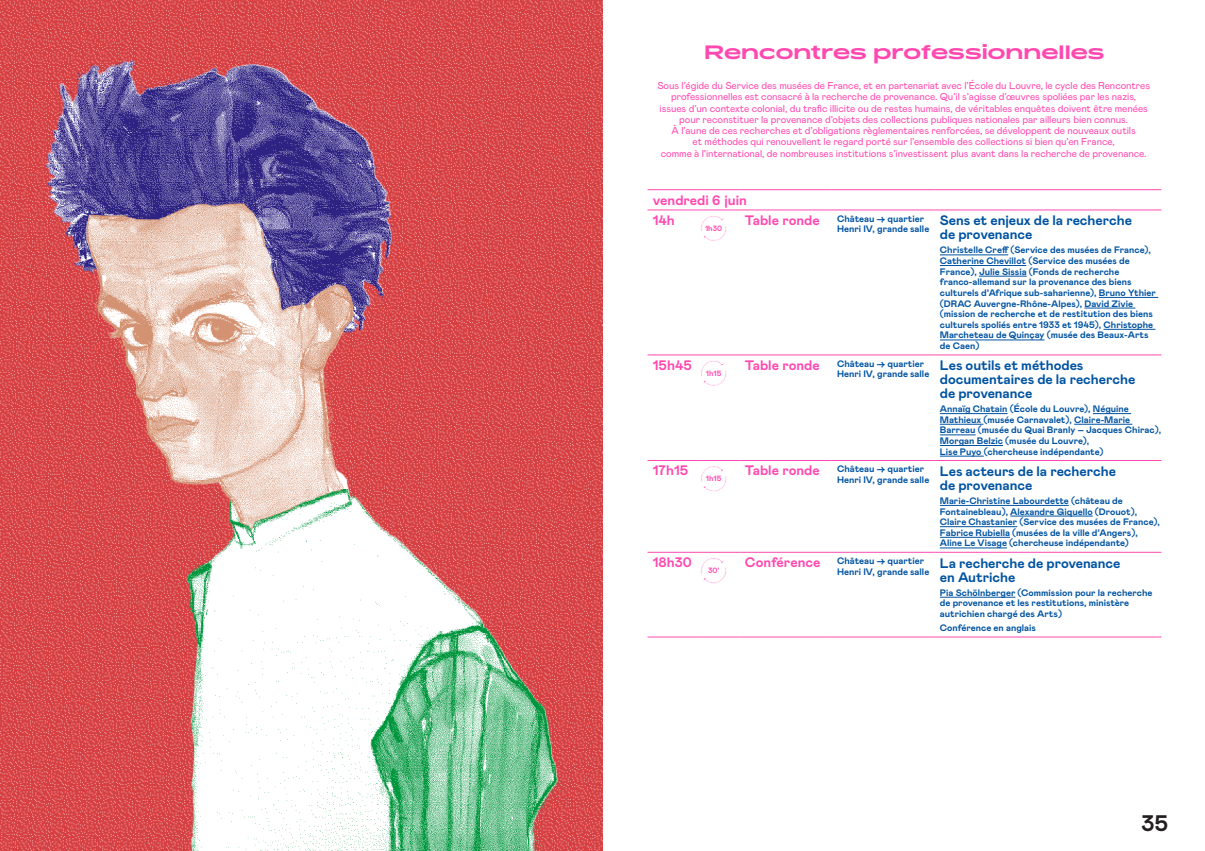
<style>
.page{position:relative;width:1205px;height:851px;background:#fff}
.page>*{position:absolute;margin:0;border:0;box-sizing:border-box;transform-origin:0 0}
.t1{font:700 22.5px "Mabry Pro";color:#231f20}
.GRAND_TITRE_pano_15_pt{font:700 18.75px "Pano";color:#ff49b0}
.titre_événement_en_bleu{font:700 13.75px/13.8px "Mabry Pro";letter-spacing:-.005em;color:#0053a2}
.Typologie_événement{font:700 13.75px "Mabry Pro";color:#ff49b0}
.horaires{font:700 13.75px "Mabry Pro";color:#ff49b0}
.petite_intro{font:10px/11.2px "Mabry Pro";letter-spacing:-.005em;color:#ff49b0;text-align:center}
.intervenants_sans_alinea{font:700 9.38px/10.6px "Mabry Pro";color:#0053a2}
.lieu_événement{font:700 9.38px/10.6px "Mabry Pro";color:#0053a2}
.agenda___titres_1_Txt_1_Visu{font:700 7.62px "Mabry Pro";color:#ff49b0}
</style>
<div class="page">
<img style="left:0;top:0;width:602px;height:850px">
<img style="left:460px;top:380px;width:143px;height:109px">
<img style="left:7px;top:59px;width:596px;height:321px">
<img style="left:7px;top:489px;width:596px;height:361px">
<img style="left:7px;top:171px;width:453px;height:373px">
<hr style="left:647px;top:354px;width:50px;height:1px;background:#ff49b0">
<hr style="left:697px;top:354px;width:42px;height:1px;background:#ff49b0">
<hr style="left:739px;top:354px;width:93px;height:1px;background:#ff49b0">
<hr style="left:647px;top:460px;width:50px;height:1px;background:#ff49b0">
<hr style="left:697px;top:460px;width:42px;height:1px;background:#ff49b0">
<hr style="left:739px;top:460px;width:93px;height:1px;background:#ff49b0">
<hr style="left:647px;top:552px;width:50px;height:1px;background:#ff49b0">
<hr style="left:697px;top:552px;width:42px;height:1px;background:#ff49b0">
<hr style="left:739px;top:552px;width:93px;height:1px;background:#ff49b0">
<hr style="left:647px;top:636px;width:50px;height:1px;background:#ff49b0">
<hr style="left:697px;top:636px;width:42px;height:1px;background:#ff49b0">
<hr style="left:739px;top:636px;width:93px;height:1px;background:#ff49b0">
<hr style="left:832px;top:354px;width:102px;height:1px;background:#ff49b0">
<hr style="left:934px;top:354px;width:227px;height:1px;background:#ff49b0">
<hr style="left:832px;top:460px;width:102px;height:1px;background:#ff49b0">
<hr style="left:934px;top:460px;width:227px;height:1px;background:#ff49b0">
<hr style="left:832px;top:552px;width:102px;height:1px;background:#ff49b0">
<hr style="left:934px;top:552px;width:227px;height:1px;background:#ff49b0">
<hr style="left:647px;top:189px;width:50px;height:1px;background:#ff49b0">
<hr style="left:697px;top:189px;width:42px;height:1px;background:#ff49b0">
<hr style="left:739px;top:189px;width:93px;height:1px;background:#ff49b0">
<hr style="left:832px;top:189px;width:102px;height:1px;background:#ff49b0">
<hr style="left:934px;top:189px;width:227px;height:1px;background:#ff49b0">
<hr style="left:647px;top:210px;width:50px;height:1px;background:#ff49b0">
<hr style="left:697px;top:210px;width:42px;height:1px;background:#ff49b0">
<hr style="left:739px;top:210px;width:93px;height:1px;background:#ff49b0">
<hr style="left:832px;top:210px;width:102px;height:1px;background:#ff49b0">
<hr style="left:934px;top:210px;width:227px;height:1px;background:#ff49b0">
<hr style="left:832px;top:636px;width:102px;height:1px;background:#ff49b0">
<hr style="left:934px;top:636px;width:227px;height:1px;background:#ff49b0">
<svg style="left:701px;top:215px;width:26px;height:26px"></svg>
<hr style="left:940px;top:254px;width:68px;height:1px;background:#0053a2">
<hr style="left:940px;top:265px;width:86px;height:1px;background:#0053a2">
<hr style="left:979px;top:276px;width:47px;height:1px;background:#0053a2">
<hr style="left:1099px;top:297px;width:59px;height:1px;background:#0053a2">
<hr style="left:1084px;top:308px;width:51px;height:1px;background:#0053a2">
<hr style="left:1103px;top:329px;width:52px;height:1px;background:#0053a2">
<hr style="left:940px;top:339px;width:104px;height:1px;background:#0053a2">
<svg style="left:701px;top:361px;width:26px;height:25px"></svg>
<hr style="left:940px;top:413px;width:67px;height:1px;background:#0053a2">
<hr style="left:1093px;top:413px;width:38px;height:1px;background:#0053a2">
<hr style="left:940px;top:424px;width:43px;height:1px;background:#0053a2">
<hr style="left:1074px;top:424px;width:58px;height:1px;background:#0053a2">
<hr style="left:940px;top:434px;width:35px;height:1px;background:#0053a2">
<hr style="left:940px;top:445px;width:63px;height:1px;background:#0053a2">
<hr style="left:940px;top:456px;width:44px;height:1px;background:#0053a2">
<svg style="left:701px;top:466px;width:26px;height:26px"></svg>
<hr style="left:940px;top:505px;width:129px;height:1px;background:#0053a2">
<hr style="left:1010px;top:515px;width:82px;height:1px;background:#0053a2">
<hr style="left:940px;top:526px;width:77px;height:1px;background:#0053a2">
<hr style="left:940px;top:537px;width:70px;height:1px;background:#0053a2">
<hr style="left:940px;top:547px;width:67px;height:1px;background:#0053a2">
<svg style="left:701px;top:557px;width:26px;height:27px"></svg>
<hr style="left:940px;top:596px;width:75px;height:1px;background:#0053a2">
<p class="GRAND_TITRE_pano_15_pt" style="left:704px;top:40px;width:402px">Rencontres professionnelles</p>
<p class="petite_intro" style="left:657px;top:79px;width:494px">Sous l’égide du Service des musées de France, et en partenariat avec l’École du Louvre, le cycle des Rencontres professionnelles est consacré à la recherche de provenance. Qu’il s’agisse d’œuvres spoliées par les nazis, issues d’un contexte colonial, du trafic illicite ou de restes humains, de véritables enquêtes doivent être menées pour reconstituer la provenance d’objets des collections publiques nationales par ailleurs bien connus.<br>À l’aune de ces recherches et d’obligations règlementaires renforcées, se développent de nouveaux outils<br>et méthodes qui renouvellent le regard porté sur l’ensemble des collections si bien qu’en France,<br>comme à l’international, de nombreuses institutions s’investissent plus avant dans la recherche de provenance.</p>
<p class="horaires" style="left:653px;top:190px;width:96px">vendredi 6 juin</p>
<p class="horaires" style="left:653px;top:210px;width:24px">14h</p>
<p class="agenda___titres_1_Txt_1_Visu" style="left:705px;top:223px;width:19px">1h30</p>
<p class="Typologie_événement" style="left:745px;top:210px;width:76px">Table ronde</p>
<p class="lieu_événement" style="left:837px;top:213px;width:94px">Château → quartier<br>Henri IV, grande salle</p>
<p class="titre_événement_en_bleu" style="left:940px;top:213px;width:194px">Sens et enjeux de la recherche de provenance</p>
<p class="intervenants_sans_alinea" style="left:940px;top:244px;width:218px">Christelle Creff (Service des musées de France), Catherine Chevillot (Service des musées de France), Julie Sissia (Fonds de recherche franco-allemand sur la provenance des biens culturels d’Afrique sub-saharienne), Bruno Ythier (DRAC Auvergne-Rhône-Alpes), David Zivie (mission de recherche et de restitution des biens culturels spoliés entre 1933 et 1945), Christophe Marcheteau de Quinçay (musée des Beaux-Arts de Caen)</p>
<p class="horaires" style="left:653px;top:355px;width:40px">15h45</p>
<p class="agenda___titres_1_Txt_1_Visu" style="left:706px;top:368px;width:17px">1h15</p>
<p class="Typologie_événement" style="left:745px;top:355px;width:76px">Table ronde</p>
<p class="lieu_événement" style="left:837px;top:358px;width:94px">Château → quartier<br>Henri IV, grande salle</p>
<p class="titre_événement_en_bleu" style="left:940px;top:358px;width:197px">Les outils et méthodes documentaires de la recherche de provenance</p>
<p class="intervenants_sans_alinea" style="left:940px;top:403px;width:223px">Annaïg Chatain (École du Louvre), Néguine Mathieux (musée Carnavalet), Claire-Marie Barreau (musée du Quai Branly – Jacques Chirac), Morgan Belzic (musée du Louvre),<br>Lise Puyo (chercheuse indépendante)</p>
<p class="horaires" style="left:653px;top:461px;width:37px">17h15</p>
<p class="agenda___titres_1_Txt_1_Visu" style="left:706px;top:473px;width:17px">1h15</p>
<p class="Typologie_événement" style="left:745px;top:461px;width:76px">Table ronde</p>
<p class="lieu_événement" style="left:837px;top:463px;width:94px">Château → quartier<br>Henri IV, grande salle</p>
<p class="titre_événement_en_bleu" style="left:940px;top:463px;width:178px">Les acteurs de la recherche de provenance</p>
<p class="intervenants_sans_alinea" style="left:940px;top:495px;width:222px">Marie-Christine Labourdette (château de Fontainebleau), Alexandre Giquello (Drouot), Claire Chastanier (Service des musées de France), Fabrice Rubiella (musées de la ville d’Angers), Aline Le Visage (chercheuse indépendante)</p>
<p class="horaires" style="left:653px;top:552px;width:41px">18h30</p>
<p class="agenda___titres_1_Txt_1_Visu" style="left:708px;top:565px;width:13px">30'</p>
<p class="Typologie_événement" style="left:745px;top:552px;width:77px">Conférence</p>
<p class="lieu_événement" style="left:837px;top:555px;width:94px">Château → quartier<br>Henri IV, grande salle</p>
<p class="titre_événement_en_bleu" style="left:940px;top:555px;width:182px">La recherche de provenance en Autriche</p>
<p class="intervenants_sans_alinea" style="left:940px;top:586px;width:214px">Pia Schölnberger (Commission pour la recherche de provenance et les restitutions, ministère autrichien chargé des Arts)</p>
<p class="intervenants_sans_alinea" style="left:940px;top:622px;width:98px">Conférence en anglais</p>
<h1 class="t1" style="left:1141px;top:806px;width:28px">35</h1>
</div>
